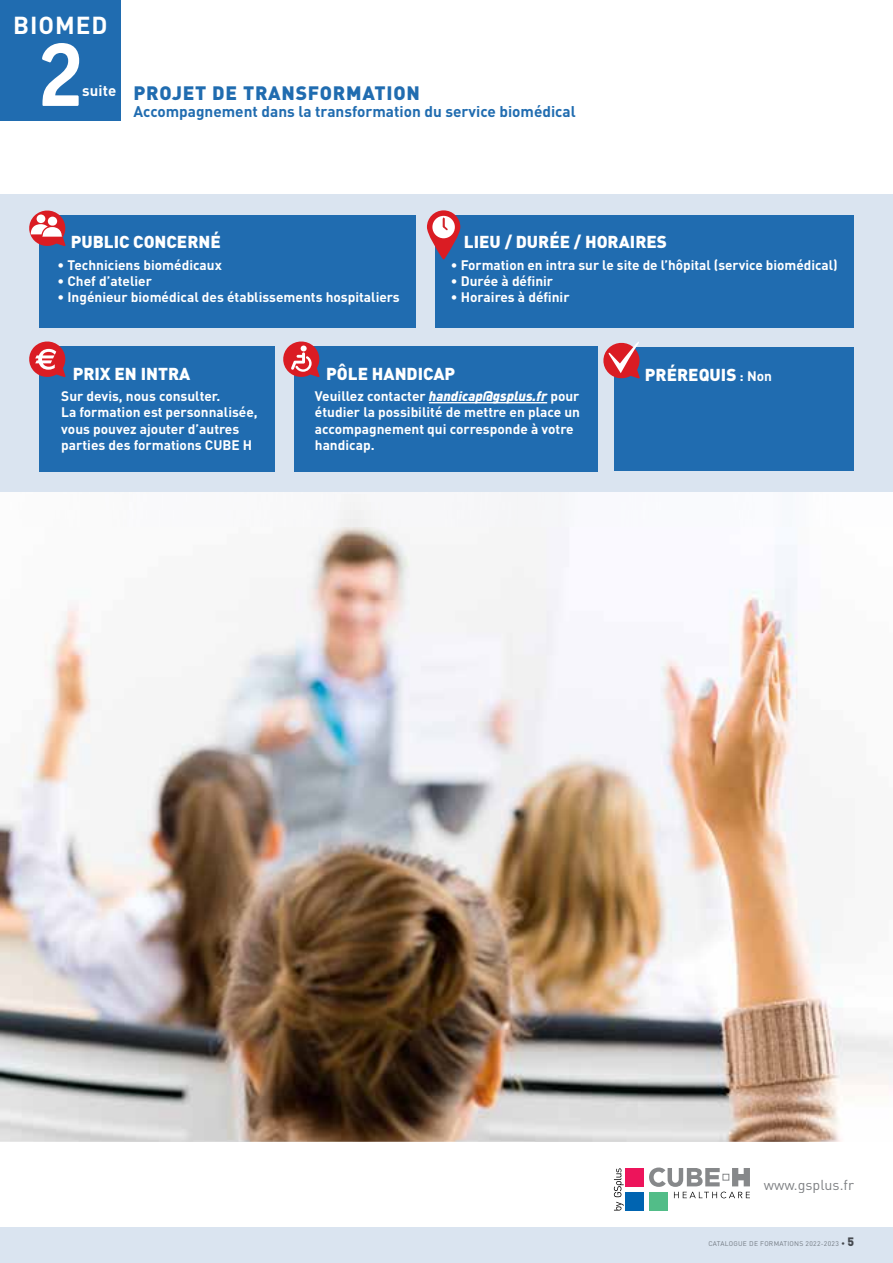
<style>
.page{position:relative;width:893px;height:1263px;background:#fff}
.page>*{position:absolute;margin:0;border:0;box-sizing:border-box;transform-origin:0 0}
.t1{font:700 91.8px "Officina Sans";color:#fff}
.t2{font:700 24.3px "DIN";color:#fff}
.t3{font:900 19.2px "DIN";color:#206cb0}
.t4{font:900 17.1px "DIN";color:#fff}
.t5{font:700 15.3px "DIN";color:#206cb0}
.t6{font:700 15px "DIN";color:#fff}
.t7{font:14.25px "DIN";color:#7e8083}
.t8{font:700 13.65px/16.4px "DIN";color:#fff}
.t9{font:6.75px "DIN";letter-spacing:.04em;color:#86888a}
.s1{font-weight:900;font-style:italic}
.s2{font-weight:300;font-size:7.5px;color:#515254}
.s3{font-weight:900;font-size:12px;color:#515254}
</style>
<div class="page">
<div style="left:0;top:1228px;width:893px;height:35px;background:#dae4f0"></div>
<img style="left:0;top:492px;width:893px;height:650px">
<div style="left:0;top:195px;width:893px;height:297px;background:#dae4f0"></div>
<div style="left:40px;top:215px;width:376px;height:113px;background:#206cb0"></div>
<div style="left:294px;top:346px;width:303px;height:126px;background:#206cb0"></div>
<hr style="left:429px;top:402px;width:118px;height:1px;background:#fff">
<div style="left:614px;top:347px;width:240px;height:124px;background:#206cb0"></div>
<div style="left:435px;top:215px;width:419px;height:113px;background:#206cb0"></div>
<div style="left:39px;top:346px;width:235px;height:126px;background:#206cb0"></div>
<svg style="left:283px;top:341px;width:37px;height:36px"></svg>
<svg style="left:29px;top:210px;width:37px;height:37px"></svg>
<svg style="left:29px;top:341px;width:37px;height:36px"></svg>
<svg style="left:603px;top:342px;width:37px;height:37px"></svg>
<svg style="left:427px;top:210px;width:33px;height:49px"></svg>
<div style="left:0;top:0;width:121px;height:121px;background:#206cb0"></div>
<div style="left:625px;top:1168px;width:19px;height:19px;background:#ed145b"></div>
<div style="left:625px;top:1192px;width:19px;height:18px;background:#0064b1"></div>
<div style="left:649px;top:1192px;width:19px;height:18px;background:#52bd88"></div>
<svg style="left:649px;top:1167px;width:101px;height:31px"></svg>
<svg style="left:614px;top:1168px;width:10px;height:42px"></svg>
<h2 class="t2" style="left:13px;top:10px;width:33px">BIOMED</h2>
<h1 class="t1" style="left:35px;top:17px;width:53px">2</h1>
<p class="t6" style="left:82px;top:81px;width:36px">suite</p>
<h3 class="t3" style="left:134px;top:80px;width:123px">PROJET DE TRANSFORMATION</h3>
<p class="t5" style="left:134px;top:102px;width:444px">Accompagnement dans la transformation du service biomédical</p>
<p class="t4" style="left:71px;top:231px;width:22px">PUBLIC</p>
<p class="t4" style="left:133px;top:231px;width:12px">CONCERNÉ</p>
<p class="t8" style="left:58px;top:256px;width:166px">• Techniciens biomédicaux</p>
<p class="t8" style="left:58px;top:272px;width:96px">• Chef d’atelier</p>
<p class="t8" style="left:58px;top:289px;width:344px">• I ngénieur biomédical des établissements hospitaliers</p>
<p class="t4" style="left:464px;top:231px;width:75px">LIEU / DURÉE</p>
<p class="t4" style="left:574px;top:231px;width:95px">/ HORAIRES</p>
<p class="t8" style="left:451px;top:256px;width:388px">• Formation en intra sur le site de l’hôpital (service biomédical)</p>
<p class="t8" style="left:451px;top:272px;width:104px">• Durée à définir</p>
<p class="t8" style="left:451px;top:289px;width:120px">• Horaires à définir</p>
<p class="t4" style="left:73px;top:362px;width:119px">PRIX EN INTRA</p>
<p class="t8" style="left:61px;top:387px;width:198px">Sur devis, nous consulter.<br>La formation est personnalisée, vous pouvez ajouter d’autres parties des formations CUBE H</p>
<p class="t4" style="left:326px;top:362px;width:131px">PÔLE HANDICAP</p>
<p class="t8" style="left:315px;top:387px;width:267px">Veuillez contacter <span class="s1">handicap@gsplus.fr</span> pour étudier la possibilité de mettre en place un accompagnement qui corresponde à votre handicap.</p>
<p class="t4" style="left:645px;top:363px;width:22px">PRÉREQUIS</p>
<p class="t8" style="left:740px;top:367px;width:34px">: Non</p>
<p class="t7" style="left:764px;top:1175px;width:92px">WWW.GSPLUS.FR</p>
<p class="t9" style="left:708px;top:1240px;width:147px">CATALOGUE DE FORMATIONS 2022-2023 <span class="s2">•</span> <span class="s3">5</span></p>
</div>
